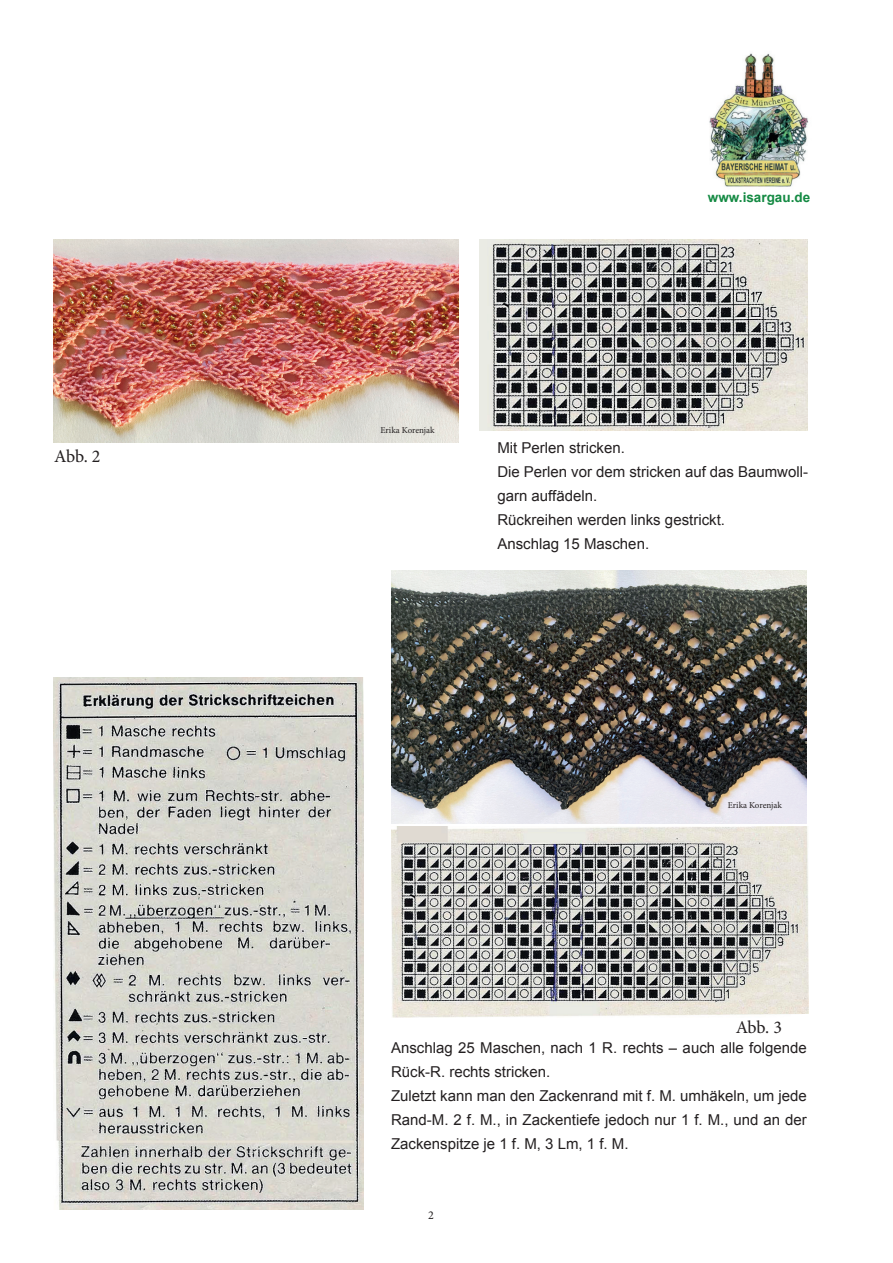
<style>
.page{position:relative;width:893px;height:1263px;background:#fff}
.page>*{position:absolute;margin:0;border:0;box-sizing:border-box;transform-origin:0 0}
.t1{font:18px "Minion Pro";letter-spacing:-.02em;color:#231f20}
.t2{font:15px/24px "Arial";color:#231f20}
.t3{font:700 13.5px "Arial";color:#148a43}
.t4{font:12px "Minion Pro";color:#231f20}
.t5{font:9px "Minion Pro";color:#231f20}
</style>
<div class="page">
<img style="left:709px;top:53px;width:100px;height:134px">
<img style="left:53px;top:240px;width:405px;height:202px">
<img style="left:479px;top:240px;width:329px;height:191px">
<img style="left:391px;top:571px;width:416px;height:253px">
<img style="left:391px;top:826px;width:417px;height:191px">
<img style="left:53px;top:678px;width:311px;height:532px">
<p class="t1" style="left:54px;top:445px;width:48px">Abb. 2</p>
<p class="t3" style="left:705px;top:185px;width:104px">www.isargau.de</p>
<p class="t3" style="left:708px;top:188px;width:104px">www.isargau.de</p>
<p class="t5" style="left:380px;top:424px;width:56px">Erika Korenjak</p>
<p class="t2" style="left:497px;top:436px;width:312px">Mit Perlen stricken.<br>Die Perlen vor dem stricken auf das Baumwoll&shy;garn auffädeln.<br>Rückreihen werden links gestrickt.<br>Anschlag 15 Maschen.</p>
<p class="t5" style="left:728px;top:799px;width:56px">Erika Korenjak</p>
<p class="t1" style="left:736px;top:1015px;width:48px">Abb. 3</p>
<p class="t2" style="left:391px;top:1036px;width:417px">Anschlag 25 Maschen, nach 1 R. rechts – auch alle folgende Rück-R. rechts stricken.<br>Zuletzt kann man den Zackenrand mit f. M. umhäkeln, um jede Rand-M. 2 f. M., in Zackentiefe jedoch nur 1 f. M., und an der Zackenspitze je 1 f. M, 3 Lm, 1 f. M.</p>
<p class="t4" style="left:428px;top:1207px;width:7px">2</p>
</div>
